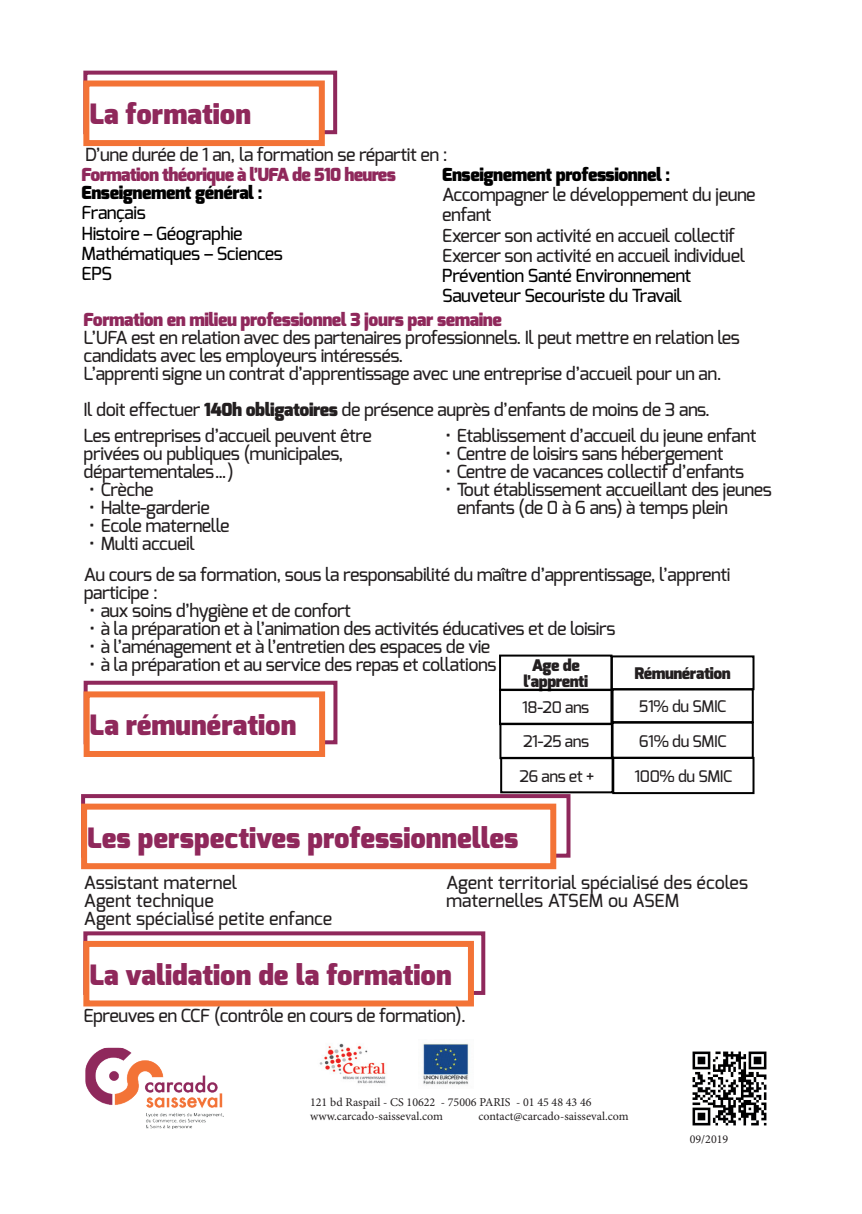
<style>
.page{position:relative;width:862px;height:1214px;background:#fff}
.page>*{position:absolute;margin:0;border:0;box-sizing:border-box;transform-origin:0 0}
.t1{font:900 28px "Exo";color:#8f285b}
.t2{font:500 18px/18px "Exo";letter-spacing:-.025em;color:#231f20}
.t3{font:500 18px/18px "Exo";color:#231f20}
.t4{font:500 18px/20px "Exo";letter-spacing:-.025em;color:#000}
.t5{font:900 18px "Exo";letter-spacing:-.025em;color:#8f285b}
.t6{font:900 18px "Exo";letter-spacing:-.025em;color:#000}
.t7{font:500 16px "Exo";letter-spacing:-.025em;color:#231f20}
.t8{font:900 16px/16px "Exo";letter-spacing:-.025em;color:#231f20;text-align:center}
.t9{font:12px/14.4px "Minion Pro";color:#231f20}
.s1{font-weight:900}
</style>
<div class="page">
<img style="left:693px;top:1051px;width:73px;height:73px">
<div style="left:690px;top:1048px;width:79px;height:79px;border:2px solid #fff"></div>
<img style="left:86px;top:1048px;width:138px;height:79px">
<div style="left:83px;top:71px;width:254px;height:63px;border:4px solid #8f285b"></div>
<div style="left:86px;top:83px;width:236px;height:60px;background:#fff"></div>
<div style="left:83px;top:80px;width:242px;height:66px;border:6px solid #f37336"></div>
<div style="left:84px;top:680px;width:253px;height:64px;border:4px solid #8f285b"></div>
<div style="left:87px;top:694px;width:235px;height:60px;background:#fff"></div>
<div style="left:84px;top:691px;width:241px;height:66px;border:6px solid #f37336"></div>
<div style="left:83px;top:931px;width:402px;height:63px;border:4px solid #8f285b"></div>
<div style="left:86px;top:943px;width:385px;height:60px;background:#fff"></div>
<div style="left:83px;top:940px;width:391px;height:66px;border:6px solid #f37336"></div>
<img style="left:319px;top:1043px;width:67px;height:41px">
<img style="left:423px;top:1043px;width:46px;height:42px">
<div style="left:499px;top:654px;width:113px;height:37px;border:2px solid #000"></div>
<div style="left:611px;top:655px;width:143px;height:35px;border:2px solid #000"></div>
<div style="left:499px;top:688px;width:113px;height:37px;border:2px solid #000"></div>
<div style="left:611px;top:688px;width:143px;height:35px;border:2px solid #000"></div>
<div style="left:499px;top:722px;width:114px;height:37px;border:2px solid #000"></div>
<div style="left:611px;top:721px;width:143px;height:37px;border:2px solid #000"></div>
<div style="left:500px;top:756px;width:113px;height:37px;border:2px solid #000"></div>
<div style="left:612px;top:756px;width:142px;height:38px;border:2px solid #000"></div>
<div style="left:81px;top:794px;width:489px;height:63px;border:4px solid #8f285b"></div>
<div style="left:84px;top:806px;width:469px;height:60px;background:#fff"></div>
<div style="left:81px;top:803px;width:475px;height:66px;border:6px solid #f37336"></div>
<h1 class="t1" style="left:89px;top:96px;width:163px">La formation</h1>
<p class="t2" style="left:85px;top:146px;width:364px">D’une durée de 1 an, la formation se répartit en :</p>
<p class="t6" style="left:442px;top:163px;width:229px">Enseignement professionnel :</p>
<p class="t2" style="left:442px;top:185px;width:315px;line-height:20px">Accompagner le développement du jeune enfant<br>Exercer son activité en accueil collectif Exercer son activité en accueil individuel</p>
<p class="t4" style="left:442px;top:265px;width:251px">Prévention Santé Environnement<br>Sauveteur Secouriste du Travail</p>
<p class="t5" style="left:82px;top:163px;width:316px">Formation théorique à l’UFA de 510 heures</p>
<p class="t6" style="left:82px;top:181px;width:182px">Enseignement général :</p>
<p class="t4" style="left:82px;top:203px;width:203px">Français<br>Histoire – Géographie<br>Mathématiques – Sciences<br>EPS</p>
<p class="t5" style="left:84px;top:308px;width:420px">Formation en milieu professionnel 3 jours par semaine</p>
<p class="t2" style="left:84px;top:329px;width:658px">L’UFA est en relation avec des partenaires professionnels. Il peut mettre en relation les candidats avec les employeurs intéressés.<br>L’apprenti signe un contrat d’apprentissage avec une entreprise d’accueil pour un an.</p>
<p class="t2" style="left:84px;top:397px;width:628px;line-height:25.4px">Il doit effectuer <span class="s1">140h obligatoires</span> de présence auprès d’enfants de moins de 3 ans.<br>Les entreprises d’accueil peuvent être</p>
<p class="t2" style="left:84px;top:444px;width:261px">privées ou publiques (municipales, départementales…)</p>
<p class="t2" style="left:89px;top:480px;width:66px">• Crèche</p>
<p class="t2" style="left:89px;top:498px;width:122px">• Halte-garderie</p>
<p class="t2" style="left:89px;top:516px;width:142px">• Ecole maternelle</p>
<p class="t2" style="left:89px;top:534px;width:107px">• Multi accueil</p>
<p class="t2" style="left:445px;top:426px;width:312px">• Etablissement d’accueil du jeune enfant</p>
<p class="t2" style="left:445px;top:444px;width:279px">• Centre de loisirs sans hébergement</p>
<p class="t2" style="left:445px;top:462px;width:300px">• Centre de vacances collectif d’enfants</p>
<p class="t2" style="left:457px;top:480px;width:316px;text-indent:-11px">• Tout établissement accueillant des jeunes enfants (de 0 à 6 ans) à temps plein</p>
<p class="t2" style="left:84px;top:565px;width:648px">Au cours de sa formation, sous la responsabilité du maître d’apprentissage, l’apprenti participe :</p>
<p class="t2" style="left:89px;top:601px;width:263px">• aux soins d’hygiène et de confort</p>
<p class="t2" style="left:89px;top:619px;width:527px">• à la préparation et à l’animation des activités éducatives et de loisirs</p>
<p class="t2" style="left:89px;top:637px;width:402px">• à l’aménagement et à l’entretien des espaces de vie</p>
<p class="t2" style="left:89px;top:655px;width:409px">• à la préparation et au service des repas et collations</p>
<p class="t8" style="left:523px;top:657px;width:66px">Age de l’apprenti</p>
<p class="t8" style="left:634px;top:665px;width:98px">Rémunération</p>
<p class="t7" style="left:522px;top:697px;width:69px">18-20 ans</p>
<p class="t7" style="left:639px;top:696px;width:89px">51% du SMIC</p>
<p class="t7" style="left:523px;top:731px;width:67px">21-25 ans</p>
<p class="t7" style="left:639px;top:730px;width:89px">61% du SMIC</p>
<p class="t7" style="left:519px;top:765px;width:76px">26 ans et +</p>
<p class="t7" style="left:634px;top:765px;width:99px">100% du SMIC</p>
<h1 class="t1" style="left:90px;top:707px;width:208px">La rémunération</h1>
<h1 class="t1" style="left:87px;top:819px;width:433px">Les perspectives professionnelles</h1>
<p class="t3" style="left:84px;top:873px;width:250px">Assistant maternel<br>Agent technique<br>Agent spécialisé petite enfance</p>
<p class="t3" style="left:446px;top:873px;width:303px">Agent territorial spécialisé des écoles maternelles ATSEM ou ASEM</p>
<h1 class="t1" style="left:89px;top:956px;width:364px">La validation de la formation</h1>
<p class="t2" style="left:83px;top:1006px;width:384px">Epreuves en CCF (contrôle en cours de formation).</p>
<p class="t9" style="left:310px;top:1094px;width:283px">121 bd Raspail - CS 10622 - 75006 PARIS - 01 45 48 43 46 www.carcado-saisseval.com</p>
<p class="t9" style="left:478px;top:1109px;width:152px">contact@carcado-saisseval.com</p>
<p class="t9" style="left:690px;top:1131px;width:40px">09/2019</p>
</div>
